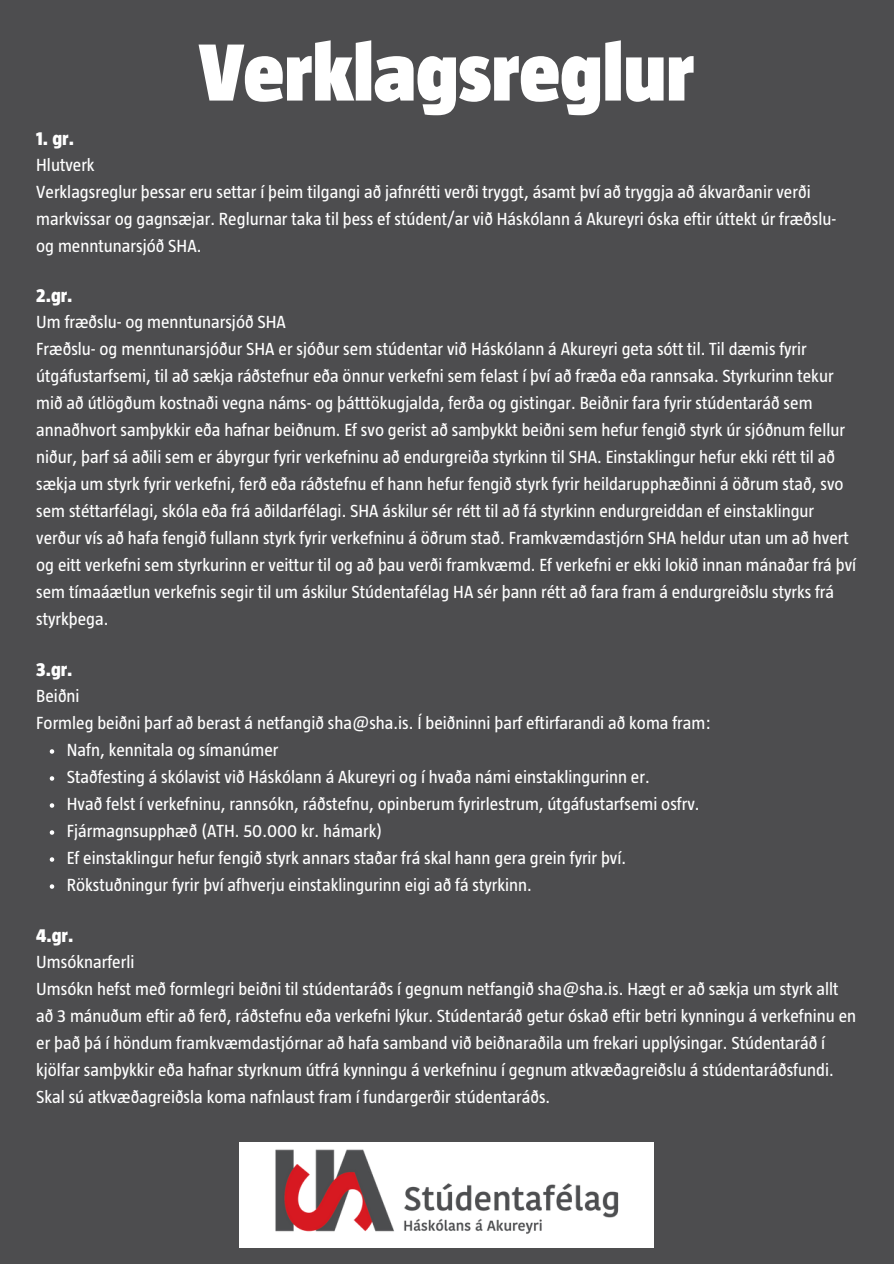
<style>
.page{position:relative;width:894px;height:1264px;background:#fff}
.page>*{position:absolute;margin:0;border:0;box-sizing:border-box;transform-origin:0 0}
.t1{font:900 83.1px "Taz";color:#fff}
.t2{font:800 19.5px "Taz";color:#fff}
.t3{font:18px/27px "Taz";color:#fff}
</style>
<div class="page">
<div style="left:0;top:0;width:893px;height:1263px;background:#4d4d4f"></div>
<svg style="left:50px;top:749px;width:4px;height:4px"></svg>
<svg style="left:50px;top:776px;width:4px;height:4px"></svg>
<svg style="left:50px;top:803px;width:4px;height:4px"></svg>
<svg style="left:50px;top:830px;width:4px;height:4px"></svg>
<svg style="left:50px;top:857px;width:4px;height:4px"></svg>
<svg style="left:50px;top:884px;width:4px;height:4px"></svg>
<img style="left:243px;top:1142px;width:407px;height:106px">
<h2 class="t1" style="left:199px;top:26px;width:496px">Verklagsreglur</h2>
<h1 class="t2" style="left:36px;top:127px;width:39px">1. gr.</h1>
<h1 class="t3" style="left:36px;top:151px;width:801px">Hlutverk<br>Verklagsreglur þessar eru settar í þeim tilgangi að jafnrétti verði tryggt, ásamt því að tryggja að ákvarðanir verði markvissar og gagnsæjar. Reglurnar taka til þess ef stúdent/ar við Háskólann á Akureyri óska eftir úttekt úr fræðslu&shy;og menntunarsjóð SHA.</h1>
<h2 class="t2" style="left:36px;top:285px;width:38px">2.gr.</h2>
<h2 class="t3" style="left:36px;top:308px;width:821px">Um fræðslu- og menntunarsjóð SHA<br>Fræðslu- og menntunarsjóður SHA er sjóður sem stúdentar við Háskólann á Akureyri geta sótt til. Til dæmis fyrir útgáfustarfsemi, til að sækja ráðstefnur eða önnur verkefni sem felast í því að fræða eða rannsaka. Styrkurinn tekur mið að útlögðum kostnaði vegna náms- og þátttökugjalda, ferða og gistingar. Beiðnir fara fyrir stúdentaráð sem annaðhvort samþykkir eða hafnar beiðnum. Ef svo gerist að samþykkt beiðni sem hefur fengið styrk úr sjóðnum fellur niður, þarf sá aðili sem er ábyrgur fyrir verkefninu að endurgreiða styrkinn til SHA. Einstaklingur hefur ekki rétt til að sækja um styrk fyrir verkefni, ferð eða ráðstefnu ef hann hefur fengið styrk fyrir heildarupphæðinni á öðrum stað, svo sem stéttarfélagi, skóla eða frá aðildarfélagi. SHA áskilur sér rétt til að fá styrkinn endurgreiddan ef einstaklingur verður vís að hafa fengið fullann styrk fyrir verkefninu á öðrum stað. Framkvæmdastjórn SHA heldur utan um að hvert og eitt verkefni sem styrkurinn er veittur til og að þau verði framkvæmd. Ef verkefni er ekki lokið innan mánaðar frá því sem tímaáætlun verkefnis segir til um áskilur Stúdentafélag HA sér þann rétt að fara fram á endurgreiðslu styrks frá styrkþega.</h2>
<h2 class="t2" style="left:36px;top:658px;width:38px">3.gr.</h2>
<h2 class="t3" style="left:36px;top:682px;width:676px">Beiðni<br>Formleg beiðni þarf að berast á netfangið sha@sha.is. Í beiðninni þarf eftirfarandi að koma fram:</h2>
<h2 class="t3" style="left:67px;top:736px;width:213px">Nafn, kennitala og símanúmer</h2>
<p class="t3" style="left:67px;top:763px;width:584px">Staðfesting á skólavist við Háskólann á Akureyri og í hvaða námi einstaklingurinn er.</p>
<p class="t3" style="left:67px;top:790px;width:634px">Hvað felst í verkefninu, rannsókn, ráðstefnu, opinberum fyrirlestrum, útgáfustarfsemi osfrv.</p>
<p class="t3" style="left:67px;top:817px;width:317px">Fjármagnsupphæð (ATH. 50.000 kr. hámark)</p>
<p class="t3" style="left:67px;top:844px;width:560px">Ef einstaklingur hefur fengið styrk annars staðar frá skal hann gera grein fyrir því.</p>
<p class="t3" style="left:67px;top:871px;width:466px">Rökstuðningur fyrir því afhverju einstaklingurinn eigi að fá styrkinn.</p>
<p class="t2" style="left:36px;top:924px;width:39px">4.gr.</p>
<p class="t3" style="left:36px;top:947px;width:821px">Umsóknarferli<br>Umsókn hefst með formlegri beiðni til stúdentaráðs í gegnum netfangið sha@sha.is. Hægt er að sækja um styrk allt að 3 mánuðum eftir að ferð, ráðstefnu eða verkefni lýkur. Stúdentaráð getur óskað eftir betri kynningu á verkefninu en er það þá í höndum framkvæmdastjórnar að hafa samband við beiðnaraðila um frekari upplýsingar. Stúdentaráð í kjölfar samþykkir eða hafnar styrknum útfrá kynningu á verkefninu í gegnum atkvæðagreiðslu á stúdentaráðsfundi.<br>Skal sú atkvæðagreiðsla koma nafnlaust fram í fundargerðir stúdentaráðs.</p>
</div>
